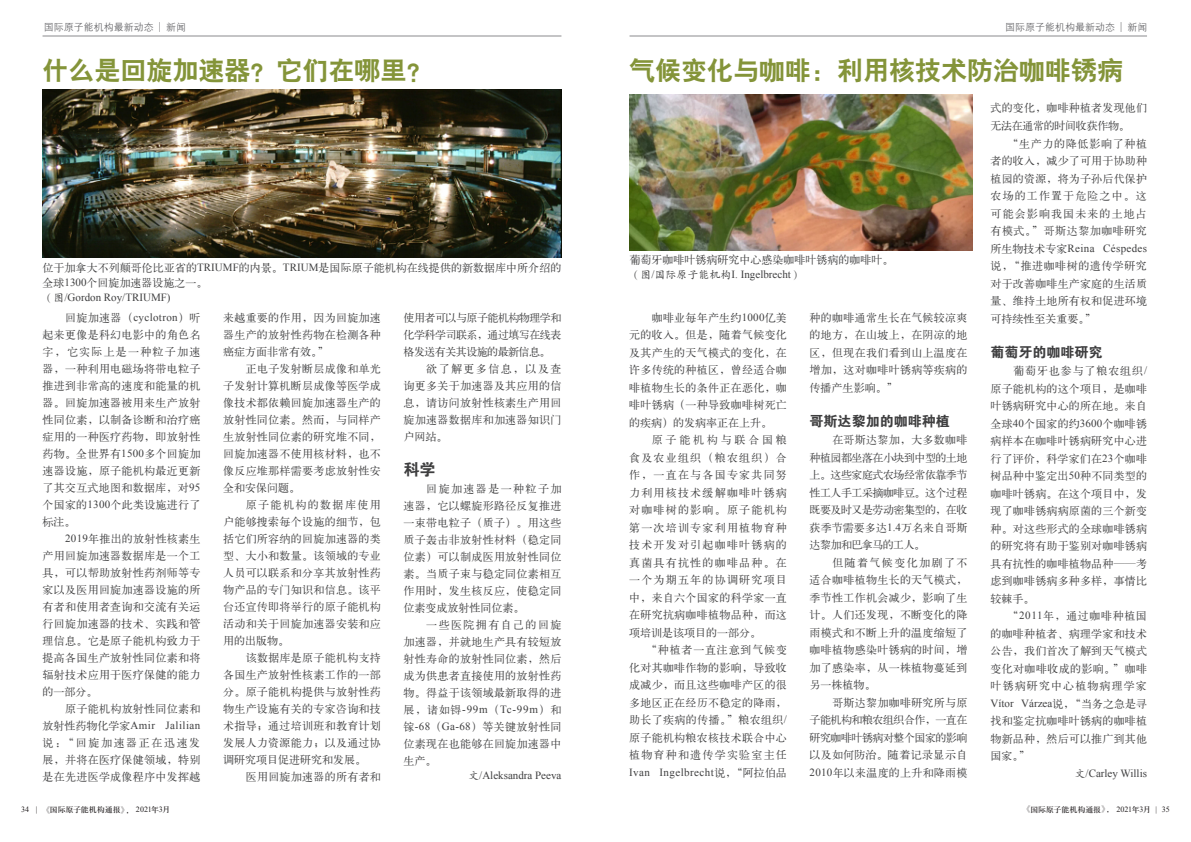
<style>
.page{position:relative;width:1191px;height:842px;background:#fff}
.page>*{position:absolute;margin:0;border:0;box-sizing:border-box;transform-origin:0 0}
.t1{font:26px "H Yb 2 gj";color:#849439}
.t2{font:16px "FZDHTK GBK1 0";color:#3e3e3f}
.t3{font:14px "FZDHTK GBK1 0";color:#3e3e3f}
.t4{font:11px/17.5px "H Ya 1 gj";letter-spacing:.025em;color:#3e3e3f;text-align:justify}
.t5{font:11px "Times New Roman";color:#3e3e3f}
.t6{font:11px/15px "H Ya 1 gj";letter-spacing:.005em;color:#3e3e3f}
.t7{font:11px "Times New Roman";letter-spacing:.04em;color:#3e3e3f}
.t8{font:11px "Times New Roman";letter-spacing:.03em;color:#3e3e3f}
.t9{font:11px "H Ya 1 gj";letter-spacing:-.045em;color:#3e3e3f}
.t10{font:11px/17.5px "H Ya 1 gj";letter-spacing:-.005em;color:#3e3e3f}
.t11{font:11px "H Ya 1 gj";color:#3e3e3f}
.t12{font:11px "H Ya 1 gj";letter-spacing:-.05em;color:#3e3e3f}
.t13{font:11px "H Ya 1 gj";letter-spacing:.13em;color:#3e3e3f}
.t14{font:10px "H Yg 2 gj";color:#636366}
.t15{font:8px "H Ya 3 gj";letter-spacing:-.015em;color:#231f20}
.s1{font-family:"Times New Roman"}
.s2{font-family:"FZSSK GBK1 0"}
.s3{font-family:"H Yc 1 gj"}
.s4{font-family:"H Ya 1 gj"}
.s5{font-family:"Koz Min Pr 6 N"}
</style>
<div class="page">
<img style="left:43px;top:90px;width:518px;height:168px">
<img style="left:629px;top:94px;width:343px;height:156px">
<hr style="left:43px;top:36px;width:518px;height:1px;background:#636366">
<hr style="left:629px;top:36px;width:518px;height:1px;background:#636366">
<p class="t14" style="left:44px;top:22px;width:144px">国际原子能机构最新动态 | 新闻</p>
<p class="t14" style="left:1005px;top:22px;width:144px">国际原子能机构最新动态 | 新闻</p>
<h1 class="t1" style="left:43px;top:58px;width:392px">什么是回旋加速器？它们在哪里？</h1>
<p class="t6" style="left:43px;top:260px;width:520px">位于加拿大不列颠哥伦比亚省的<span class="s1">TRIUMF</span>的内景。<span class="s1">TRIUM</span>是国际原子能机构在线提供的新数据库中所介绍的全球<span class="s1">1300</span>个回旋加速器设施之一。</p>
<p class="t5" style="left:43px;top:290px;width:130px"><span class="s2">（</span><span class="s3">图</span>/Gordon Roy/TRIUMF)</p>
<p class="t8" style="left:65px;top:310px;width:137px"><span class="s4">回旋加速器（</span>cyclotron<span class="s4">）听</span></p>
<p class="t4" style="left:43px;top:326px;width:159px;line-height:17px">起来更像是科幻电影中的角色名字，它实际上是一种粒子加速器，一种利用电磁场将带电粒子推进到非常高的速度和能量的机器。回旋加速器被用来生产放射性同位素，以制备诊断和治疗癌症用的一种医疗药物，即放射性药物。全世界有<span class="s1">1500</span>多个回旋加速器设施，原子能机构最近更新了其交互式地图和数据库，对<span class="s1">95</span>个国家的<span class="s1">1300</span>个此类设施进行了标注。</p>
<p class="t4" style="left:43px;top:530px;width:159px;line-height:17px;text-indent:23px"><span class="s1">2019</span>年推出的放射性核素生产用回旋加速器数据库是一个工具，可以帮助放射性药剂师等专家以及医用回旋加速器设施的所有者和使用者查询和交流有关运行回旋加速器的技术、实践和管理信息。它是原子能机构致力于提高各国生产放射性同位素和将辐射技术应用于医疗保健的能力的一部分。</p>
<p class="t4" style="left:65px;top:700px;width:137px">原子能机构放射性同位素和</p>
<p class="t7" style="left:43px;top:718px;width:159px"><span class="s4">放射性药物化学家</span>Amir Jalilian</p>
<p class="t4" style="left:43px;top:734px;width:159px;line-height:17px">说：“回旋加速器正在迅速发展，并将在医疗保健领域，特别是在先进医学成像程序中发挥越</p>
<p class="t4" style="left:223px;top:309px;width:159px;line-height:17px">来越重要的作用，因为回旋加速器生产的放射性药物在检测各种癌症方面非常有效。”</p>
<p class="t4" style="left:223px;top:360px;width:159px;line-height:17px;text-indent:23px">正电子发射断层成像和单光子发射计算机断层成像等医学成像技术都依赖回旋加速器生产的放射性同位素。然而，与同样产生放射性同位素的研究堆不同，回旋加速器不使用核材料，也不像反应堆那样需要考虑放射性安全和安保问题。</p>
<p class="t4" style="left:223px;top:496px;width:159px;line-height:17px;text-indent:23px">原子能机构的数据库使用户能够搜索每个设施的细节，包括它们所容纳的回旋加速器的类型、大小和数量。该领域的专业人员可以联系和分享其放射性药物产品的专门知识和信息。该平台还宣传即将举行的原子能机构活动和关于回旋加速器安装和应用的出版物。</p>
<p class="t4" style="left:223px;top:649px;width:159px;line-height:17px;text-indent:23px">该数据库是原子能机构支持各国生产放射性核素工作的一部分。原子能机构提供与放射性药物生产设施有关的专家咨询和技术指导；通过培训班和教育计划发展人力资源能力；以及通过协调研究项目促进研究和发展。</p>
<p class="t4" style="left:246px;top:768px;width:137px">医用回旋加速器的所有者和</p>
<p class="t9" style="left:403px;top:312px;width:159px">使用者可以与原子能机构物理学和</p>
<p class="t9" style="left:403px;top:329px;width:159px">化学科学司联系，通过填写在线表</p>
<p class="t12" style="left:403px;top:346px;width:148px">格发送有关其设施的最新信息。</p>
<p class="t13" style="left:426px;top:363px;width:137px">欲了解更多信息，以及查</p>
<p class="t4" style="left:403px;top:377px;width:159px">询更多关于加速器及其应用的信</p>
<p class="t4" style="left:403px;top:394px;width:159px">息，请访问放射性核素生产用回</p>
<p class="t4" style="left:403px;top:411px;width:159px">旋加速器数据库和加速器知识门</p>
<p class="t4" style="left:403px;top:428px;width:45px">户网站。</p>
<h2 class="t2" style="left:403px;top:461px;width:33px">科学</h2>
<p class="t4" style="left:403px;top:480px;width:159px;line-height:17px;text-indent:23px">回旋加速器是一种粒子加速器，它以螺旋形路径反复推进一束带电粒子（质子）。用这些质子轰击非放射性材料（稳定同位素）可以制成医用放射性同位素。当质子束与稳定同位素相互作用时，发生核反应，使稳定同位素变成放射性同位素。</p>
<p class="t4" style="left:403px;top:616px;width:159px;line-height:17px;text-indent:23px">一些医院拥有自己的回旋加速器，并就地生产具有较短放射性寿命的放射性同位素，然后成为供患者直接使用的放射性药物。得益于该领域最新取得的进</p>
<p class="t5" style="left:403px;top:702px;width:159px"><span class="s4">展，诸如锝</span>-99m<span class="s4">（</span>Tc-99m<span class="s4">）和</span></p>
<p class="t4" style="left:403px;top:718px;width:159px;line-height:17px">镓<span class="s1">-68</span>（<span class="s1">Ga-68</span>）等关键放射性同位素现在也能够在回旋加速器中生产。</p>
<p class="t5" style="left:468px;top:768px;width:95px"><span class="s3">文</span>/Aleksandra Peeva</p>
<h1 class="t1" style="left:629px;top:58px;width:495px">气候变化与咖啡：利用核技术防治咖啡锈病</h1>
<p class="t11" style="left:629px;top:254px;width:265px">葡萄牙咖啡叶锈病研究中心感染咖啡叶锈病的咖啡叶。</p>
<p class="t5" style="left:629px;top:267px;width:174px"><span class="s2">（</span><span class="s3">图</span>/<span class="s3">国际原子能机构</span>I. Ingelbrecht<span class="s2">）</span></p>
<p class="t4" style="left:629px;top:309px;width:159px;text-indent:23px">咖啡业每年产生约<span class="s1">1000</span>亿美元的收入。但是，随着气候变化及其产生的天气模式的变化，在许多传统的种植区，曾经适合咖啡植物生长的条件正在恶化，咖啡叶锈病（一种导致咖啡树死亡的疾病）的发病率正在上升。</p>
<p class="t4" style="left:629px;top:431px;width:159px;text-indent:23px">原子能机构与联合国粮食及农业组织（粮农组织）合作，一直在与各国专家共同努力利用核技术缓解咖啡叶锈病对咖啡树的影响。原子能机构第一次培训专家利用植物育种技术开发对引起咖啡叶锈病的真菌具有抗性的咖啡品种。在一个为期五年的协调研究项目中，来自六个国家的科学家一直在研究抗病咖啡植物品种，而这项培训是该项目的一部分。</p>
<p class="t4" style="left:629px;top:641px;width:159px;text-indent:17px">“种植者一直注意到气候变化对其咖啡作物的影响，导致收成减少，而且这些咖啡产区的很多地区正在经历不稳定的降雨，助长了疾病的传播。”粮农组织<span class="s1">/</span>原子能机构粮农核技术联合中心植物育种和遗传学实验室主任</p>
<p class="t7" style="left:629px;top:765px;width:159px">Ivan Ingelbrecht<span class="s4">说，“阿拉伯品</span></p>
<p class="t4" style="left:809px;top:309px;width:159px">种的咖啡通常生长在气候较凉爽的地方，在山坡上，在阴凉的地区，但现在我们看到山上温度在增加，这对咖啡叶锈病等疾病的传播产生影响。”</p>
<p class="t3" style="left:809px;top:413px;width:141px">哥斯达黎加的咖啡种植</p>
<p class="t4" style="left:809px;top:431px;width:159px;text-indent:23px">在哥斯达黎加，大多数咖啡种植园都坐落在小块到中型的土地上。这些家庭式农场经常依靠季节性工人手工采摘咖啡豆。这个过程既要及时又是劳动密集型的，在收获季节需要多达<span class="s1">1.4</span>万名来自哥斯达黎加和巴拿马的工人。</p>
<p class="t4" style="left:809px;top:554px;width:159px;text-indent:23px">但随着气候变化加剧了不适合咖啡植物生长的天气模式，季节性工作机会减少，影响了生计。人们还发现，不断变化的降雨模式和不断上升的温度缩短了咖啡植物感染叶锈病的时间，增加了感染率，从一株植物蔓延到另一株植物。</p>
<p class="t4" style="left:809px;top:694px;width:159px;text-indent:23px">哥斯达黎加咖啡研究所与原子能机构和粮农组织合作，一直在研究咖啡叶锈病对整个国家的影响以及如何防治。随着记录显示自<span class="s1">2010</span>年以来温度的上升和降雨模</p>
<p class="t10" style="left:990px;top:99px;width:158px">式的变化，咖啡种植者发现他们无法在通常的时间收获作物。</p>
<p class="t4" style="left:990px;top:134px;width:158px;text-indent:17px">“生产力的降低影响了种植者的收入，减少了可用于协助种植园的资源，将为子孙后代保护农场的工作置于危险之中。这可能会影响我国未来的土地占有模式。”哥斯达黎加咖啡研究</p>
<p class="t8" style="left:990px;top:240px;width:158px"><span class="s4">所生物技术专家</span>Reina Céspedes</p>
<p class="t4" style="left:990px;top:257px;width:158px">说，“推进咖啡树的遗传学研究对于改善咖啡生产家庭的生活质量、维持土地所有权和促进环境可持续性至关重要。”</p>
<p class="t3" style="left:990px;top:344px;width:113px">葡萄牙的咖啡研究</p>
<p class="t4" style="left:990px;top:362px;width:158px;text-indent:23px">葡萄牙也参与了粮农组织<span class="s1">/</span>原子能机构的这个项目，是咖啡叶锈病研究中心的所在地。来自全球<span class="s1">40</span>个国家的约<span class="s1">3600</span>个咖啡锈病样本在咖啡叶锈病研究中心进行了评价，科学家们在<span class="s1">23</span>个咖啡树品种中鉴定出<span class="s1">50</span>种不同类型的咖啡叶锈病。在这个项目中，发现了咖啡锈病病原菌的三个新变种。对这些形式的全球咖啡锈病的研究将有助于鉴别对咖啡锈病具有抗性的咖啡植物品种——考虑到咖啡锈病多种多样，事情比较棘手。</p>
<p class="t4" style="left:990px;top:607px;width:158px;text-indent:17px">“<span class="s1">2011</span>年，通过咖啡种植国的咖啡种植者、病理学家和技术公告，我们首次了解到天气模式变化对咖啡收成的影响。”咖啡叶锈病研究中心植物病理学家</p>
<p class="t5" style="left:990px;top:695px;width:158px">Vítor Várzea<span class="s4">说，“当务之急是寻</span></p>
<p class="t4" style="left:990px;top:712px;width:158px">找和鉴定抗咖啡叶锈病的咖啡植物新品种，然后可以推广到其他国家。”</p>
<p class="t5" style="left:1074px;top:765px;width:74px"><span class="s3">文</span>/Carley Willis</p>
<p class="t15" style="left:21px;top:806px;width:150px"><span class="s1">34 |</span> <span class="s5">《</span>国际原子能机构通报<span class="s5">》，</span> <span class="s1">2021</span>年<span class="s1">3</span>月</p>
<p class="t15" style="left:1022px;top:805px;width:149px"><span class="s5">《</span>国际原子能机构通报<span class="s5">》，</span> <span class="s1">2021</span>年<span class="s1">3</span>月 <span class="s1">| 35</span></p>
</div>
